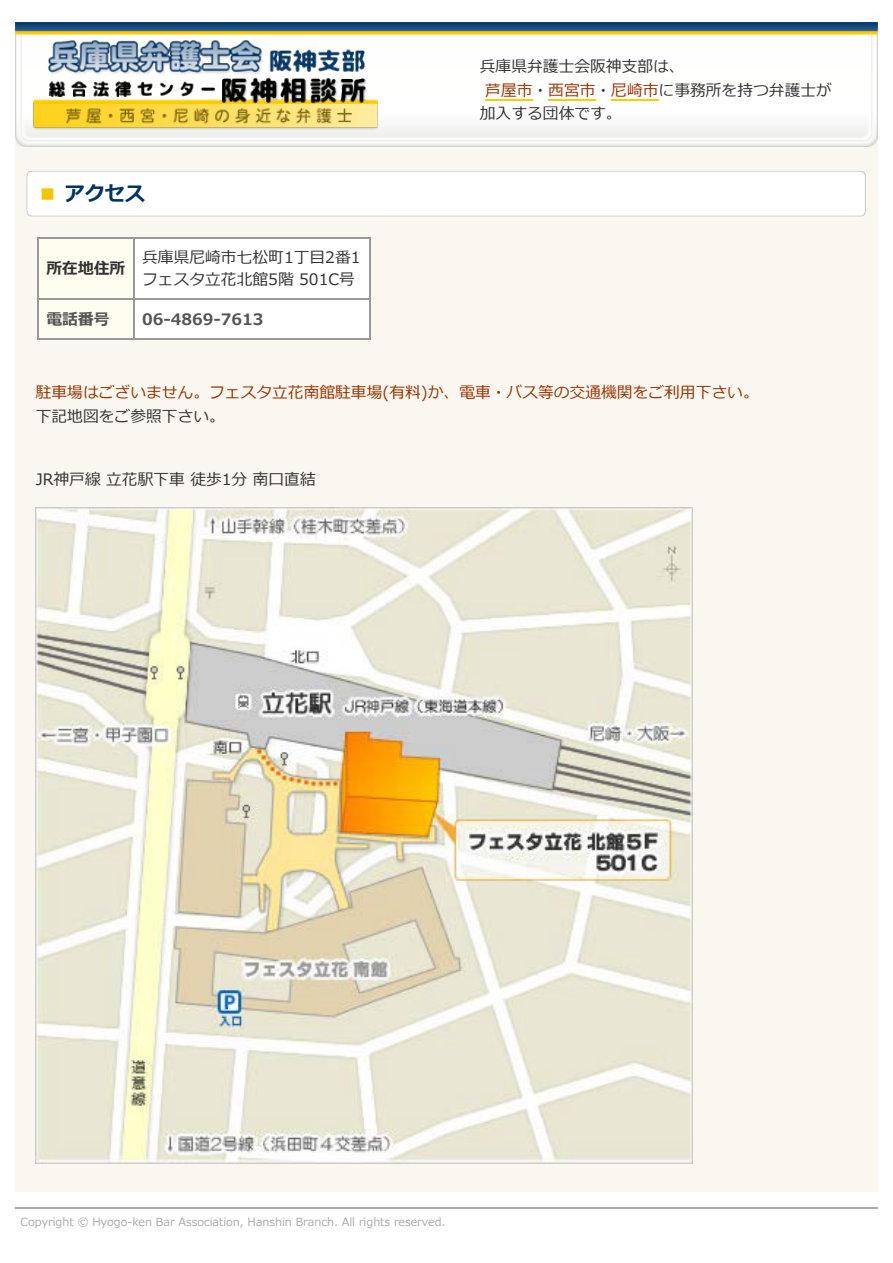
<style>
.page{position:relative;width:893px;height:1263px;background:#fff}
.page>*{position:absolute;margin:0;border:0;box-sizing:border-box;transform-origin:0 0}
.t1{font:700 20.25px "Meiryo";color:#036}
.t2{font:15.75px/22.5px "Meiryo";color:#333}
.t3{font:15.75px "Meiryo";color:#930}
.t4{font:700 15.75px "Meiryo";color:#555}
.t5{font:700 15.75px "Meiryo";color:#333}
.t6{font:11.25px "Meiryo";color:#aaa}
.s1{color:#f5c400}
.s2{color:#930}
</style>
<div class="page">
<div style="left:15px;top:22px;width:862px;height:1170px;background:#faf7f0"></div>
<hr style="left:15px;top:1207px;width:862px;height:1px;background:#aaa">
<div style="left:26px;top:171px;width:840px;height:46px;background:#fff"></div>
<div style="left:38px;top:237px;width:95px;height:62px;background:#fffcf0"></div>
<div style="left:133px;top:237px;width:236px;height:62px;background:#fff"></div>
<div style="left:38px;top:299px;width:95px;height:39px;background:#fffcf0"></div>
<div style="left:133px;top:299px;width:236px;height:39px;background:#fff"></div>
<hr style="left:133px;top:338px;width:237px;height:1px;background:#999">
<hr style="left:369px;top:299px;width:1px;height:40px;background:#999">
<hr style="left:38px;top:338px;width:96px;height:1px;background:#999">
<hr style="left:38px;top:299px;width:1px;height:40px;background:#999">
<hr style="left:133px;top:299px;width:1px;height:40px;background:#999">
<hr style="left:133px;top:237px;width:237px;height:1px;background:#999">
<hr style="left:133px;top:299px;width:237px;height:1px;background:#999">
<hr style="left:369px;top:237px;width:1px;height:63px;background:#999">
<hr style="left:38px;top:237px;width:96px;height:1px;background:#999">
<hr style="left:38px;top:299px;width:96px;height:1px;background:#999">
<hr style="left:38px;top:237px;width:1px;height:63px;background:#999">
<hr style="left:133px;top:237px;width:1px;height:63px;background:#999">
<img style="left:36px;top:508px;width:656px;height:656px">
<img style="left:15px;top:22px;width:862px;height:124px">
<hr style="left:485px;top:99px;width:47px;height:1px;background:#fc0">
<hr style="left:548px;top:99px;width:48px;height:1px;background:#fc0">
<hr style="left:611px;top:99px;width:47px;height:1px;background:#fc0">
<img style="left:32px;top:39px;width:346px;height:90px">
<p class="t1" style="left:38px;top:180px;width:109px"><span class="s1">■</span> アクセス</p>
<p class="t5" style="left:46px;top:257px;width:80px">所在地住所</p>
<p class="t2" style="left:142px;top:247px;width:220px">兵庫県尼崎市七松町1丁目2番1フェスタ立花北館5階 501C号</p>
<p class="t4" style="left:46px;top:308px;width:64px">電話番号</p>
<p class="t4" style="left:142px;top:308px;width:123px">06-4869-7613</p>
<p class="t2" style="left:480px;top:56px;width:206px">兵庫県弁護士会阪神支部は、</p>
<p class="t2" style="left:485px;top:79px;width:348px"><span class="s2">芦屋市</span>・<span class="s2">西宮市</span>・<span class="s2">尼崎市</span>に事務所を持つ弁護士が</p>
<p class="t2" style="left:480px;top:103px;width:143px">加入する団体です。</p>
<p class="t3" style="left:36px;top:381px;width:724px">駐車場はございません。フェスタ立花南館駐車場(有料)か、電車・バス等の交通機関をご利用下さい。</p>
<p class="t2" style="left:36px;top:405px;width:190px">下記地図をご参照下さい。</p>
<p class="t2" style="left:36px;top:469px;width:281px">JR神戸線立花駅下車徒歩1分南口直結</p>
<p class="t6" style="left:21px;top:1214px;width:426px">Copyright © Hyogo-ken Bar Association, Hanshin Branch. All rights reserved.</p>
</div>
